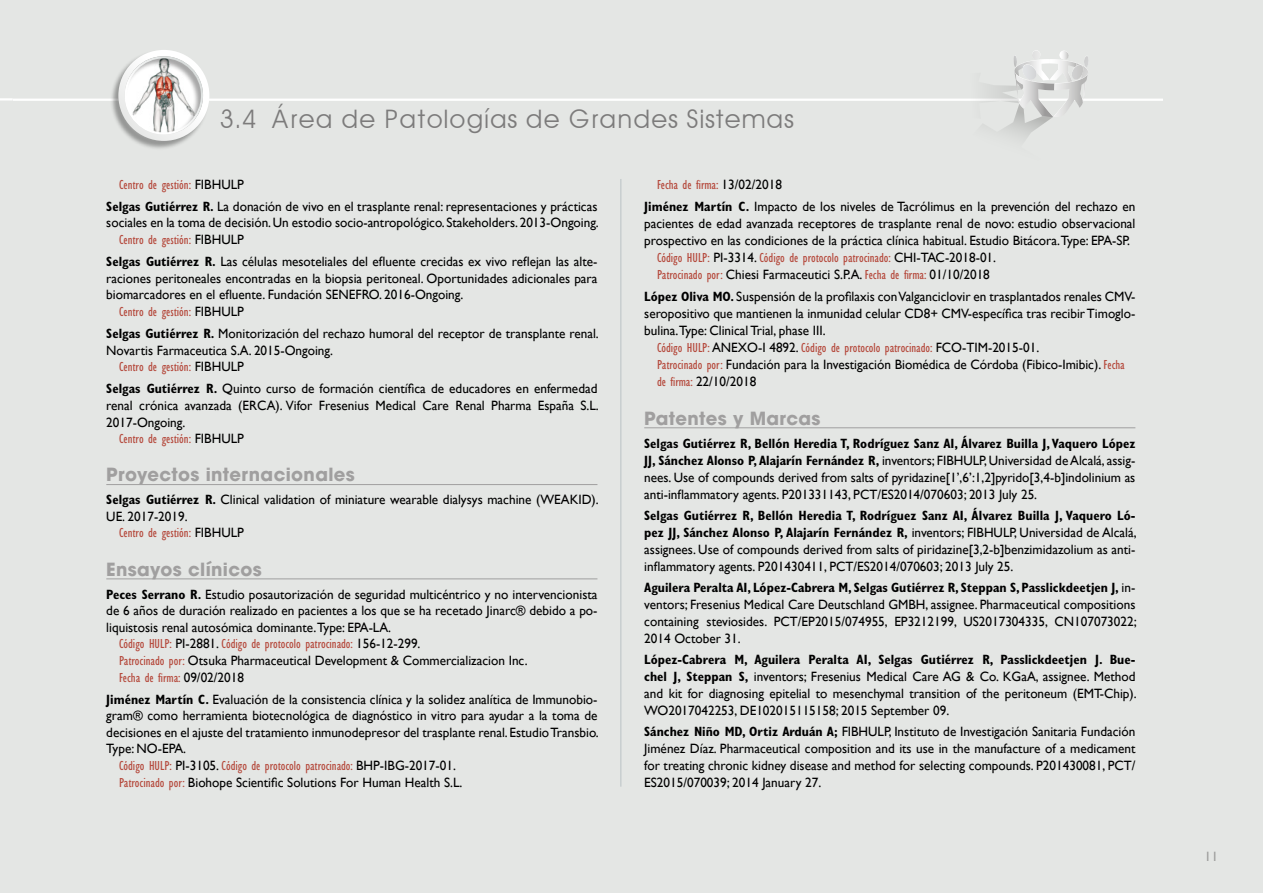
<style>
.page{position:relative;width:1263px;height:893px;background:#e4e6e4}
.page>*{position:absolute;margin:0;border:0;box-sizing:border-box;transform-origin:0 0}
.t1{font:25.5px "Avant Garde";letter-spacing:.02em;color:#7c7b7b}
._5-_Subapartados_Gru{font:700 18px "Avant Garde";letter-spacing:.02em;color:#a09f9f}
._6-_Texto_Projects{font:13.5px/17px "Gill Sans";color:#000;text-align:justify}
._7-_Texto_Director{font:13.5px/16.6px "Gill Sans";color:#000}
._7-_Texto_Director-2{font:condensed 13.5px/17px "Gill Sans";color:#b54a3d}
.t2{font:13.5px "Gill Sans";color:#9d9d9c}
.s1{font-stretch:normal;color:#000}
.s2{font-weight:700;font-stretch:condensed}
.s3{font-stretch:condensed;color:#b54a3d}
</style>
<div class="page">
<hr style="left:0;top:99px;width:1163px;height:2px;background:#fff">
<svg style="left:81px;top:50px;width:133px;height:99px"></svg>
<svg style="left:965px;top:50px;width:124px;height:89px"></svg>
<svg style="left:0;top:98px;width:15px;height:3px"></svg>
<hr style="left:106px;top:484px;width:491px;height:1px;background:#a09f9f">
<hr style="left:106px;top:579px;width:491px;height:1px;background:#a09f9f">
<hr style="left:644px;top:427px;width:491px;height:1px;background:#a09f9f">
<hr style="left:620px;top:179px;width:1px;height:608px;background:#bbc2c6">
<h1 class="t1" style="left:220px;top:103px;width:576px">3.4 Área de Patologías de Grandes Sistemas</h1>
<p class="_7-_Texto_Director-2" style="left:119px;top:176px;width:126px">Centro de gestión: <span class="s1">FIBHULP</span></p>
<p class="_6-_Texto_Projects" style="left:106px;top:198px;width:494px"><span class="s2">Selgas Gutiérrez R.</span> La donación de vivo en el trasplante renal: representaciones y prácticas sociales en la toma de decisión. Un estodio socio-antropológico. Stakeholders. 2013-Ongoing.</p>
<p class="_7-_Texto_Director-2" style="left:119px;top:231px;width:126px">Centro de gestión: <span class="s1">FIBHULP</span></p>
<p class="_6-_Texto_Projects" style="left:106px;top:253px;width:493px"><span class="s2">Selgas Gutiérrez R.</span> Las células mesoteliales del efluente crecidas ex vivo reflejan las alte&shy;raciones peritoneales encontradas en la biopsia peritoneal. Oportunidades adicionales para biomarcadores en el efluente. Fundación SENEFRO. 2016-Ongoing.</p>
<p class="_7-_Texto_Director-2" style="left:119px;top:303px;width:126px">Centro de gestión: <span class="s1">FIBHULP</span></p>
<p class="_6-_Texto_Projects" style="left:106px;top:325px;width:494px"><span class="s2">Selgas Gutiérrez R.</span> Monitorización del rechazo humoral del receptor de transplante renal.<br>Novartis Farmaceutica S.A. 2015-Ongoing.</p>
<p class="_7-_Texto_Director-2" style="left:119px;top:359px;width:126px">Centro de gestión: <span class="s1">FIBHULP</span></p>
<p class="_6-_Texto_Projects" style="left:106px;top:380px;width:494px"><span class="s2">Selgas Gutiérrez R.</span> Quinto curso de formación científica de educadores en enfermedad renal crónica avanzada (ERCA). Vifor Fresenius Medical Care Renal Pharma España S.L.<br>2017-Ongoing.</p>
<p class="_7-_Texto_Director-2" style="left:119px;top:431px;width:126px">Centro de gestión: <span class="s1">FIBHULP</span></p>
<p class="_5-_Subapartados_Gru" style="left:106px;top:463px;width:250px">Proyectos internacionales</p>
<p class="_6-_Texto_Projects" style="left:106px;top:491px;width:494px"><span class="s2">Selgas Gutiérrez R.</span> Clinical validation of miniature wearable dialysys machine (WEAKID).<br>UE. 2017-2019.</p>
<p class="_7-_Texto_Director-2" style="left:119px;top:525px;width:126px">Centro de gestión: <span class="s1">FIBHULP</span></p>
<p class="_5-_Subapartados_Gru" style="left:106px;top:557px;width:157px">Ensayos clínicos</p>
<p class="_6-_Texto_Projects" style="left:106px;top:586px;width:493px"><span class="s2">Peces Serrano R.</span> Estudio posautorización de seguridad multicéntrico y no intervencionista de 6 años de duración realizado en pacientes a los que se ha recetado Jinarc® debido a po&shy;liquistosis renal autosómica dominante.Type: EPA-LA.</p>
<p class="_7-_Texto_Director" style="left:119px;top:635px;width:410px"><span class="s3">Código HULP:</span> PI-2881. <span class="s3">Código de protocolo patrocinado:</span> 156-12-299.<br><span class="s3">Patrocinado por:</span> Otsuka Pharmaceutical Development &amp; Commercializacion Inc.<br><span class="s3">Fecha de firma:</span> 09/02/2018</p>
<p class="_6-_Texto_Projects" style="left:106px;top:691px;width:494px"><span class="s2">Jiménez Martín C.</span> Evaluación de la consistencia clínica y la solidez analítica de Immunobio&shy;gram® como herramienta biotecnológica de diagnóstico in vitro para ayudar a la toma de decisiones en el ajuste del tratamiento inmunodepresor del trasplante renal. Estudio Transbio.<br>Type: NO-EPA.</p>
<p class="_7-_Texto_Director" style="left:119px;top:757px;width:345px"><span class="s3">Código HULP:</span> PI-3105. <span class="s3">Código de protocolo patrocinado:</span> BHP-IBG-2017-01.<br><span class="s3">Patrocinado por:</span> Biohope Scientific Solutions For Human Health S.L.</p>
<p class="_7-_Texto_Director-2" style="left:657px;top:176px;width:126px">Fecha de firma: <span class="s1">13/02/2018</span></p>
<p class="_6-_Texto_Projects" style="left:644px;top:198px;width:493px"><span class="s2">Jiménez Martín C.</span> Impacto de los niveles de Tacrólimus en la prevención del rechazo en pacientes de edad avanzada receptores de trasplante renal de novo: estudio observacional prospectivo en las condiciones de la práctica clínica habitual. Estudio Bitácora.Type: EPA-SP.</p>
<p class="_7-_Texto_Director-2" style="left:657px;top:249px;width:341px">Código HULP: <span class="s1">PI-3314.</span> Código de protocolo patrocinado: <span class="s1">CHI-TAC-2018-01.<br></span>Patrocinado por: <span class="s1">Chiesi Farmaceutici S.P.A.</span> Fecha de firma: <span class="s1">01/10/2018</span></p>
<p class="_6-_Texto_Projects" style="left:644px;top:288px;width:493px"><span class="s2">López Oliva MO.</span> Suspensión de la profilaxis conValganciclovir en trasplantados renales CMV&shy;seropositivo que mantienen la inmunidad celular CD8+ CMV-específica tras recibirTimoglo&shy;bulina.Type: Clinical Trial, phase III.</p>
<p class="_7-_Texto_Director" style="left:657px;top:339px;width:469px"><span class="s3">Código HULP:</span> ANEXO-I 4892. <span class="s3">Código de protocolo patrocinado:</span> FCO-TIM-2015-01.<br><span class="s3">Patrocinado por:</span> Fundación para la Investigación Biomédica de Córdoba (Fibico-Imibic). <span class="s3">Fecha de firma:</span> 22/10/2018</p>
<p class="_5-_Subapartados_Gru" style="left:644px;top:406px;width:178px">Patentes y Marcas</p>
<p class="_6-_Texto_Projects" style="left:644px;top:435px;width:493px"><span class="s2">Selgas Gutiérrez R, Bellón Heredia T, Rodríguez Sanz AI, Álvarez Builla J, Vaquero López JJ, Sánchez Alonso P, Alajarín Fernández R,</span> inventors; FIBHULP, Universidad de Alcalá, assig&shy;nees. Use of compounds derived from salts of pyridazine[1’,6’:1,2]pyrido[3,4-b]indolinium as anti-inflammatory agents. P201331143, PCT/ES2014/070603; 2013 July 25.</p>
<p class="_6-_Texto_Projects" style="left:644px;top:507px;width:494px"><span class="s2">Selgas Gutiérrez R, Bellón Heredia T, Rodríguez Sanz AI, Álvarez Builla J, Vaquero Ló&shy;pez JJ, Sánchez Alonso P, Alajarín Fernández R,</span> inventors; FIBHULP, Universidad de Alcalá, assignees. Use of compounds derived from salts of piridazine[3,2-b]benzimidazolium as anti&shy;inflammatory agents. P201430411, PCT/ES2014/070603; 2013 July 25.</p>
<p class="_6-_Texto_Projects" style="left:644px;top:579px;width:494px"><span class="s2">Aguilera Peralta AI, López-Cabrera M, Selgas Gutiérrez R, Steppan S, Passlickdeetjen J,</span> in&shy;ventors; Fresenius Medical Care Deutschland GMBH, assignee. Pharmaceutical compositions containing steviosides. PCT/EP2015/074955, EP3212199, US2017304335, CN107073022; 2014 October 31.</p>
<p class="_6-_Texto_Projects" style="left:644px;top:651px;width:494px"><span class="s2">López-Cabrera M, Aguilera Peralta AI, Selgas Gutiérrez R, Passlickdeetjen J. Bue&shy;chel J, Steppan S,</span> inventors; Fresenius Medical Care AG &amp; Co. KGaA, assignee. Method and kit for diagnosing epitelial to mesenchymal transition of the peritoneum (EMT-Chip).<br>WO2017042253, DE102015115158; 2015 September 09.</p>
<p class="_6-_Texto_Projects" style="left:644px;top:723px;width:493px"><span class="s2">Sánchez Niño MD, Ortiz Arduán A;</span> FIBHULP, Instituto de Investigación Sanitaria Fundación Jiménez Díaz. Pharmaceutical composition and its use in the manufacture of a medicament for treating chronic kidney disease and method for selecting compounds. P201430081, PCT/ ES2015/070039; 2014 January 27.</p>
<p class="t2" style="left:1204px;top:848px;width:15px">11</p>
</div>
